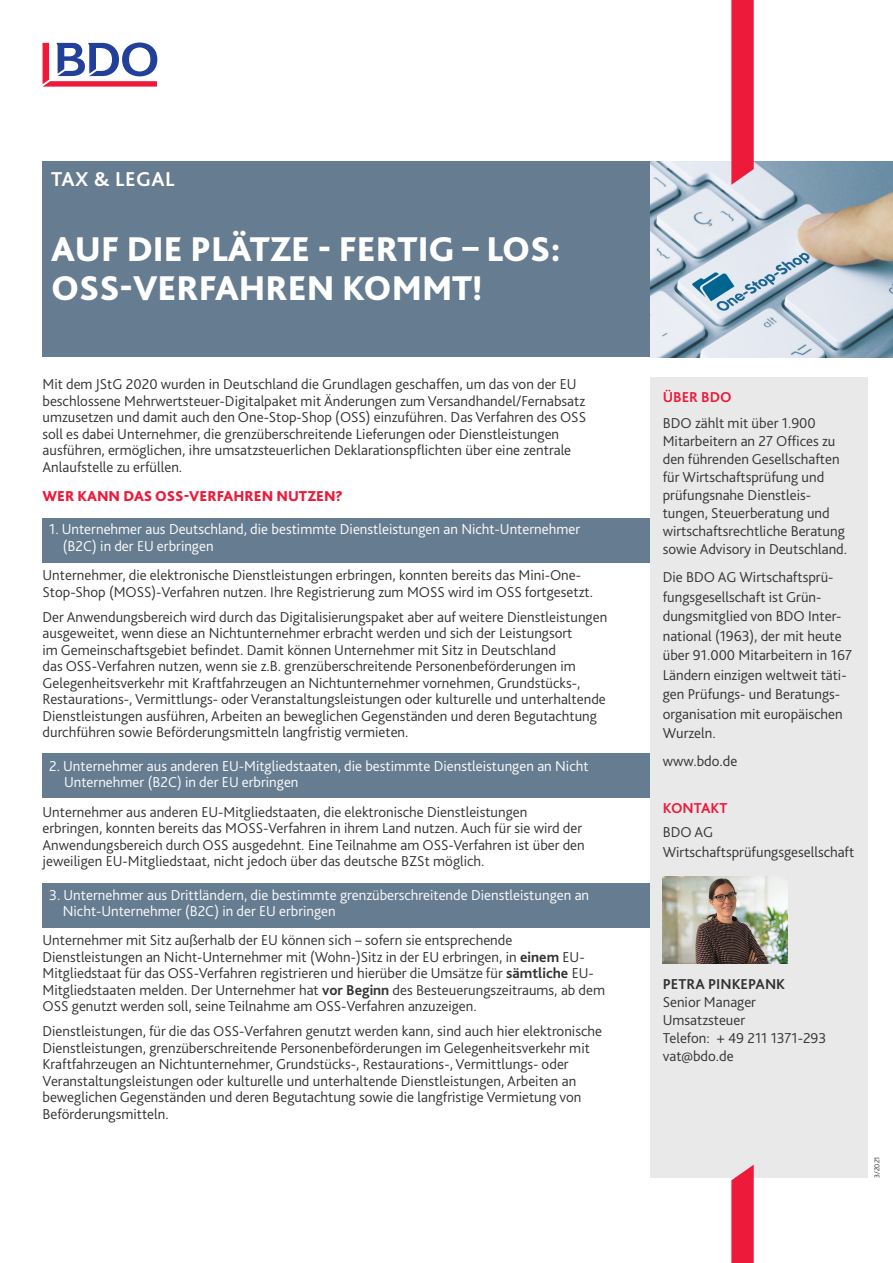
<style>
.page{position:relative;width:893px;height:1263px;background:#fff}
.page>*{position:absolute;margin:0;border:0;box-sizing:border-box;transform-origin:0 0}
.Main_Page_Headline{font:800 36px/39px "Bliss Pro";color:#fff}
.Subheading_level_1{font:700 21px "Bliss Pro";letter-spacing:.02em;color:#fff}
.Body_text{font:300 15px/16.5px "Bliss Pro";color:#333231}
.Subheading_level_3{font:300 15px/16.5px "Bliss Pro";color:#fff}
.Subheading_level_1-2{font:800 15px "Bliss Pro";color:#ed1a3a}
.t1{font:700 15px "Bliss Pro";color:#ed1a3a}
.Body_text-2{font:300 7.5px "Bliss Pro";color:#333231}
.s1{font-weight:700}
</style>
<div class="page">
<svg style="left:43px;top:43px;width:114px;height:44px"></svg>
<div style="left:43px;top:754px;width:607px;height:44px;background:#667c90"></div>
<div style="left:43px;top:883px;width:607px;height:44px;background:#667c90"></div>
<div style="left:43px;top:518px;width:607px;height:44px;background:#667c90"></div>
<img style="left:650px;top:162px;width:243px;height:195px">
<div style="left:43px;top:162px;width:607px;height:195px;background:#667c90"></div>
<div style="left:650px;top:378px;width:217px;height:800px;background:#e9e9e9"></div>
<svg style="left:731px;top:0;width:23px;height:185px;background:#ec2947"></svg>
<img style="left:663px;top:876px;width:125px;height:88px">
<svg style="left:731px;top:1165px;width:23px;height:98px;background:#ed2f4c"></svg>
<p class="Subheading_level_1" style="left:51px;top:166px;width:125px">TAX &amp; LEGAL</p>
<p class="Main_Page_Headline" style="left:51px;top:228px;width:511px">AUF DIE PLÄTZE - FERTIG – LOS:<br>OSS-VERFAHREN KOMMT!</p>
<p class="Body_text" style="left:43px;top:376px;width:545px">Mit dem JStG 2020 wurden in Deutschland die Grundlagen geschaffen, um das von der EU beschlossene Mehrwertsteuer-Digitalpaket mit Änderungen zum Versandhandel/Fernabsatz umzusetzen und damit auch den One-Stop-Shop (OSS) einzuführen. Das Verfahren des OSS soll es dabei Unternehmer, die grenzüberschreitende Lieferungen oder Dienstleistungen ausführen, ermöglichen, ihre umsatzsteuerlichen Deklarationspflichten über eine zentrale Anlaufstelle zu erfüllen.</p>
<p class="Subheading_level_1-2" style="left:43px;top:487px;width:302px">WER KANN DAS OSS-VERFAHREN NUTZEN?</p>
<p class="Subheading_level_3" style="left:63px;top:521px;width:519px;text-indent:-14px">1. Unternehmer aus Deutschland, die bestimmte Dienstleistungen an Nicht-Unternehmer (B2C) in der EU erbringen</p>
<p class="Body_text" style="left:43px;top:567px;width:552px">Unternehmer, die elektronische Dienstleistungen erbringen, konnten bereits das Mini-One-<br>Stop-Shop (MOSS)-Verfahren nutzen. Ihre Registrierung zum MOSS wird im OSS fortgesetzt.</p>
<p class="Body_text" style="left:43px;top:608px;width:566px">Der Anwendungsbereich wird durch das Digitalisierungspaket aber auf weitere Dienstleistungen ausgeweitet, wenn diese an Nichtunternehmer erbracht werden und sich der Leistungsort<br>im Gemeinschaftsgebiet befindet. Damit können Unternehmer mit Sitz in Deutschland<br>das OSS-Verfahren nutzen, wenn sie z.B. grenzüberschreitende Personenbeförderungen im Gelegenheitsverkehr mit Kraftfahrzeugen an Nichtunternehmer vornehmen, Grundstücks-, Restaurations-, Vermittlungs- oder Veranstaltungsleistungen oder kulturelle und unterhaltende Dienstleistungen ausführen, Arbeiten an beweglichen Gegenständen und deren Begutachtung durchführen sowie Beförderungsmitteln langfristig vermieten.</p>
<p class="Subheading_level_3" style="left:64px;top:757px;width:526px;text-indent:-15px">2. Unternehmer aus anderen EU-Mitgliedstaaten, die bestimmte Dienstleistungen an Nicht<br>Unternehmer (B2C) in der EU erbringen</p>
<p class="Body_text" style="left:43px;top:803px;width:544px">Unternehmer aus anderen EU-Mitgliedstaaten, die elektronische Dienstleistungen erbringen, konnten bereits das MOSS-Verfahren in ihrem Land nutzen. Auch für sie wird der Anwendungsbereich durch OSS ausgedehnt. Eine Teilnahme am OSS-Verfahren ist über den jeweiligen EU-Mitgliedstaat, nicht jedoch über das deutsche BZSt möglich.</p>
<p class="Subheading_level_3" style="left:63px;top:886px;width:528px;text-indent:-14px">3. Unternehmer aus Drittländern, die bestimmte grenzüberschreitende Dienstleistungen an<br>Nicht-Unternehmer (B2C) in der EU erbringen</p>
<p class="Body_text" style="left:43px;top:932px;width:564px">Unternehmer mit Sitz außerhalb der EU können sich – sofern sie entsprechende Dienstleistungen an Nicht-Unternehmer mit (Wohn-)Sitz in der EU erbringen, in <span class="s1">einem</span> EU-Mitgliedstaat für das OSS-Verfahren registrieren und hierüber die Umsätze für <span class="s1">sämtliche</span> EU-Mitgliedstaaten melden. Der Unternehmer hat <span class="s1">vor Beginn</span> des Besteuerungszeitraums, ab dem OSS genutzt werden soll, seine Teilnahme am OSS-Verfahren anzuzeigen.</p>
<p class="Body_text" style="left:43px;top:1023px;width:561px">Dienstleistungen, für die das OSS-Verfahren genutzt werden kann, sind auch hier elektronische Dienstleistungen, grenzüberschreitende Personenbeförderungen im Gelegenheitsverkehr mit Kraftfahrzeugen an Nichtunternehmer, Grundstücks-, Restaurations-, Vermittlungs- oder Veranstaltungsleistungen oder kulturelle und unterhaltende Dienstleistungen, Arbeiten an beweglichen Gegenständen und deren Begutachtung sowie die langfristige Vermietung von Beförderungsmitteln.</p>
<p class="t1" style="left:663px;top:388px;width:71px">ÜBER BDO</p>
<p class="Body_text" style="left:663px;top:414px;width:186px;line-height:18px">BDO zählt mit über 1.900<br>Mitarbeitern an 27 Offices zu den führenden Gesellschaften für Wirtschaftsprüfung und prüfungsnahe Dienstleis&shy;tungen, Steuerberatung und wirtschaftsrechtliche Beratung sowie Advisory in Deutschland.</p>
<p class="Body_text" style="left:663px;top:567px;width:191px;line-height:19.5px">Die BDO AG Wirtschaftsprü&shy;fungsgesellschaft ist Grün&shy;dungsmitglied von BDO Inter&shy;national (1963), der mit heute über 91.000 Mitarbeitern in 167<br>Ländern einzigen weltweit täti&shy;gen Prüfungs- und Beratungs&shy;organisation mit europäischen<br>Wurzeln.</p>
<p class="Body_text" style="left:663px;top:753px;width:76px">www.bdo.de</p>
<p class="t1" style="left:663px;top:799px;width:66px">KONTAKT</p>
<p class="Body_text" style="left:663px;top:822px;width:193px;line-height:19.5px">BDO AG<br>Wirtschaftsprüfungsgesellschaft</p>
<p class="Body_text" style="left:663px;top:975px;width:165px;line-height:18px"><span class="s1">PETRA PINKEPANK<br></span>Senior Manager<br>Umsatzsteuer<br>Telefon: + 49 211 1371-293 vat@bdo.de</p>
<p class="Body_text-2" style="left:872px;top:1178px;width:23px;rotate:-90deg">3/2021</p>
</div>
